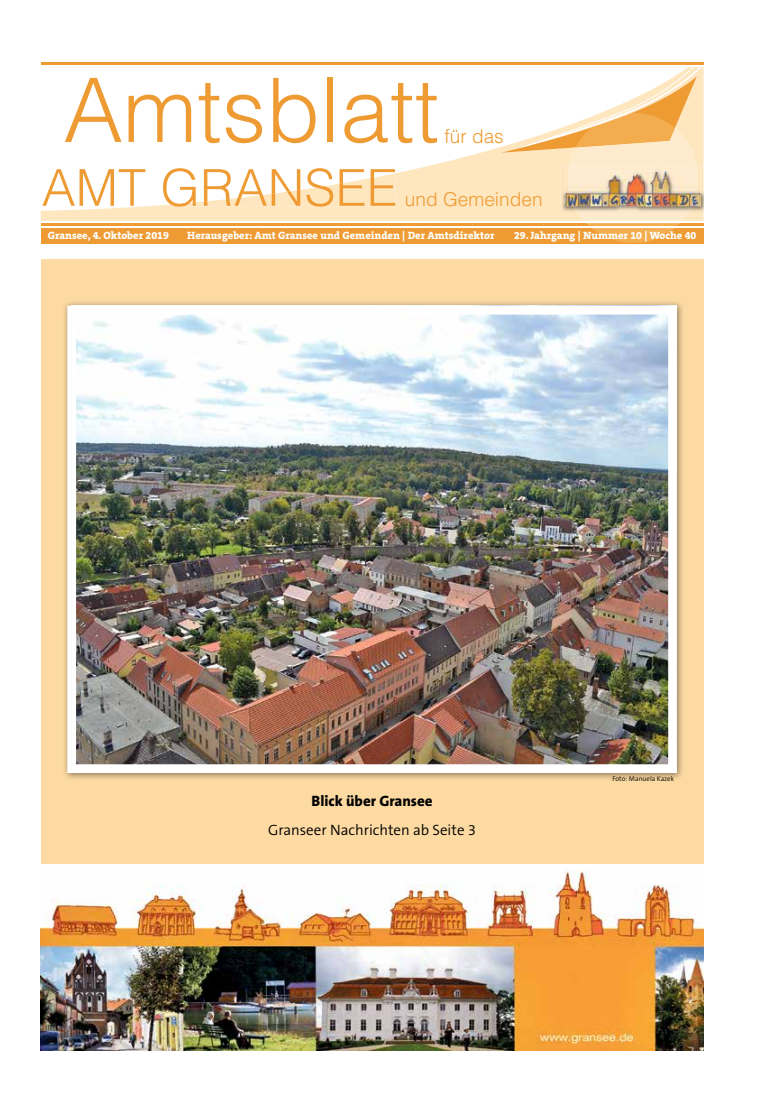
<style>
.page{position:relative;width:762px;height:1117px;background:#fff}
.page>*{position:absolute;margin:0;border:0;box-sizing:border-box;transform-origin:0 0}
.t1{font:300 88.88px "Helvetica";color:#ef9b33}
.t2{font:300 50.88px "Helvetica";color:#ef9a33}
.t3{font:300 19px "Helvetica";color:#ef9b33}
.t4{font:300 15px "The Sans B W4";color:#000}
.t5{font:800 15px "The Sans B W8";color:#000}
.t6{font:800 10.62px "The Serif B W8";color:#fff}
.t7{font:300 6.88px "The Sans B W4";color:#000}
.s1{color:#ef9b33}
</style>
<div class="page">
<svg style="left:41px;top:67px;width:662px;height:154px"></svg>
<svg style="left:139px;top:173px;width:256px;height:34px"></svg>
<hr style="left:41px;top:62px;width:662px;height:2px;background:#ef9b33">
<hr style="left:41px;top:223px;width:662px;height:3px;background:#ef9b33">
<div style="left:41px;top:228px;width:662px;height:16px;background:#ef9b33"></div>
<svg style="left:500px;top:67px;width:202px;height:176px"></svg>
<img style="left:560px;top:166px;width:143px;height:47px">
<img style="left:568px;top:166px;width:130px;height:47px">
<img style="left:565px;top:171px;width:135px;height:35px">
<img style="left:568px;top:171px;width:130px;height:35px">
<div style="left:41px;top:259px;width:662px;height:604px;background:#fddaa2"></div>
<img style="left:41px;top:870px;width:662px;height:180px">
<div style="left:62px;top:300px;width:623px;height:480px;background:#000;opacity:.45"></div>
<img style="left:77px;top:316px;width:590px;height:446px">
<div style="left:67px;top:306px;width:610px;height:466px;border:9px solid #fff"></div>
<h1 class="t1" style="left:64px;top:55px;width:377px">Amtsblatt</h1>
<h3 class="t3" style="left:444px;top:125px;width:61px">für das</h3>
<h2 class="t2" style="left:42px;top:156px;width:357px"><span class="s1">AM</span> T GRANSEE</h2>
<h3 class="t3" style="left:405px;top:188px;width:139px">und Gemeinden</h3>
<p class="t6" style="left:48px;top:229px;width:123px">Gransee, 4. Oktober 2019</p>
<p class="t6" style="left:187px;top:229px;width:309px">Herausgeber: Amt Gransee und Gemeinden | Der Amtsdirektor</p>
<p class="t6" style="left:514px;top:229px;width:184px">29. Jahrgang | Nummer 10 | Woche 40</p>
<h3 class="t5" style="left:311px;top:791px;width:123px">Blick über Gransee</h3>
<h3 class="t4" style="left:268px;top:819px;width:209px">Granseer Nachrichten ab Seite 3</h3>
<p class="t7" style="left:612px;top:774px;width:63px">Foto: Manuela Kazek</p>
</div>
